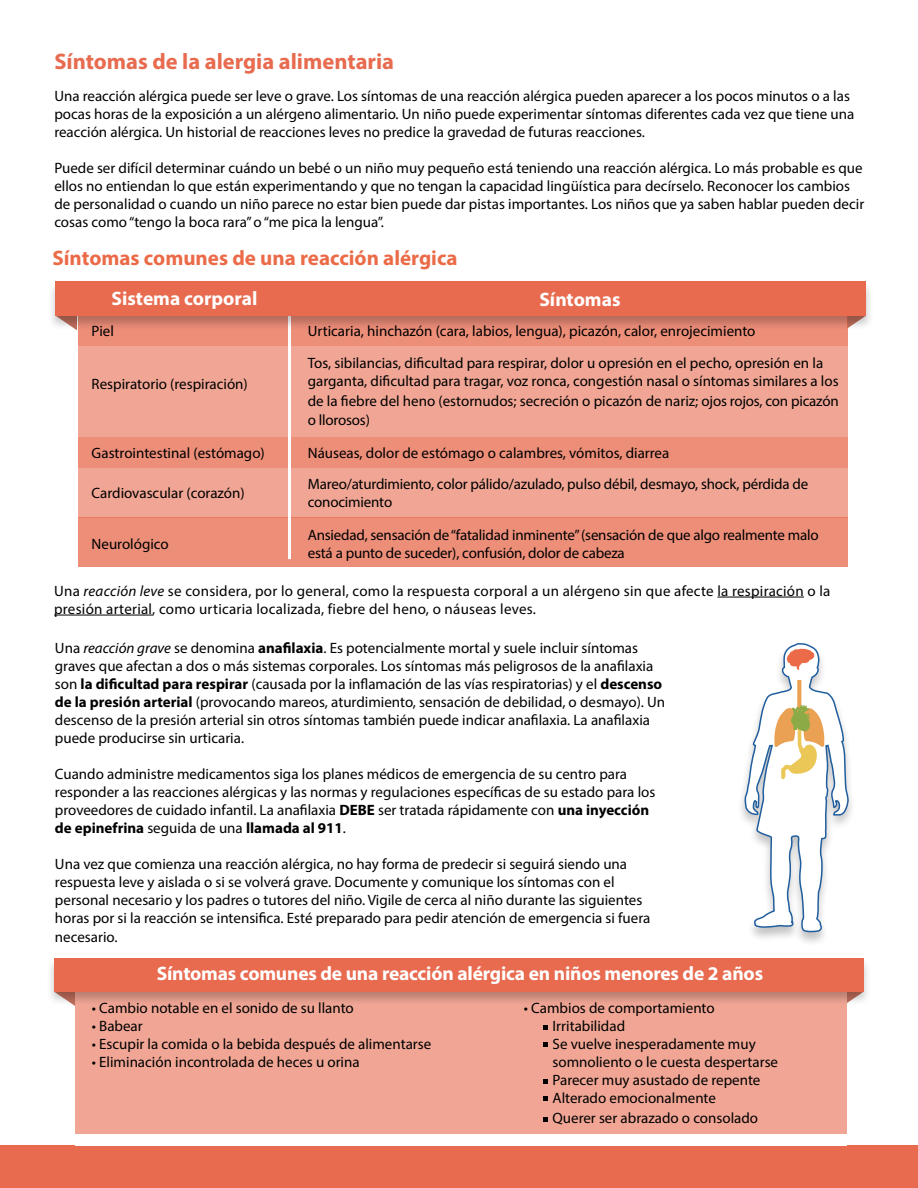
<style>
.page{position:relative;width:918px;height:1188px;background:#fff}
.page>*{position:absolute;margin:0;border:0;box-sizing:border-box;transform-origin:0 0}
.t1{font:700 22.5px "Myriad Pro";color:#e86b4f}
.t2{font:700 21px "Myriad Pro";color:#eb6b48}
.t3{font:700 19.5px "Myriad Pro";letter-spacing:-.01em;color:#fff}
.t4{font:15px/18px "Myriad Pro";color:#000}
.s1{font-style:italic}
.s2{font-weight:700}
</style>
<div class="page">
<div style="left:0;top:1146px;width:918px;height:42px;background:#e86b4f"></div>
<svg style="left:744px;top:643px;width:105px;height:300px"></svg>
<hr style="left:717px;top:597px;width:87px;height:1px;background:#000">
<hr style="left:54px;top:615px;width:98px;height:1px;background:#000">
<svg style="left:75px;top:1006px;width:1px;height:26px"></svg>
<div style="left:76px;top:990px;width:771px;height:144px;background:#f1a695"></div>
<div style="left:46px;top:957px;width:826px;height:49px;background:#000;opacity:.24"></div>
<div style="left:54px;top:958px;width:810px;height:33px;background:#e86b4f"></div>
<div style="left:78px;top:346px;width:770px;height:91px;background:#f1a695"></div>
<div style="left:78px;top:468px;width:770px;height:50px;background:#f1a695"></div>
<div style="left:78px;top:437px;width:770px;height:31px;background:#ed8e79"></div>
<div style="left:78px;top:517px;width:770px;height:50px;background:#ed8e79"></div>
<div style="left:78px;top:316px;width:770px;height:30px;background:#ed8e79"></div>
<hr style="left:288px;top:309px;width:3px;height:250px;background:#fff">
<div style="left:47px;top:280px;width:827px;height:51px;background:#000;opacity:.24"></div>
<div style="left:56px;top:282px;width:810px;height:34px;background:#e86b4f"></div>
<svg style="left:544px;top:1025px;width:4px;height:5px"></svg>
<svg style="left:544px;top:1042px;width:4px;height:5px"></svg>
<svg style="left:544px;top:1079px;width:4px;height:4px"></svg>
<svg style="left:544px;top:1097px;width:4px;height:4px"></svg>
<svg style="left:544px;top:1117px;width:4px;height:5px"></svg>
<h1 class="t1" style="left:54px;top:47px;width:341px">Síntomas de la alergia alimentaria</h1>
<p class="t4" style="left:54px;top:87px;width:801px">Una reacción alérgica puede ser leve o grave. Los síntomas de una reacción alérgica pueden aparecer a los pocos minutos o a las pocas horas de la exposición a un alérgeno alimentario. Un niño puede experimentar síntomas diferentes cada vez que tiene una reacción alérgica. Un historial de reacciones leves no predice la gravedad de futuras reacciones.</p>
<p class="t4" style="left:54px;top:159px;width:811px">Puede ser difícil determinar cuándo un bebé o un niño muy pequeño está teniendo una reacción alérgica. Lo más probable es que ellos no entiendan lo que están experimentando y que no tengan la capacidad lingüística para decírselo. Reconocer los cambios de personalidad o cuando un niño parece no estar bien puede dar pistas importantes. Los niños que ya saben hablar pueden decir cosas como “tengo la boca rara” o “me pica la lengua”.</p>
<h2 class="t2" style="left:52px;top:244px;width:407px">Síntomas comunes de una reacción alérgica</h2>
<h3 class="t3" style="left:112px;top:286px;width:147px">Sistema corporal</h3>
<h3 class="t3" style="left:539px;top:287px;width:83px">Síntomas</h3>
<p class="t4" style="left:92px;top:322px;width:24px">Piel</p>
<p class="t4" style="left:308px;top:322px;width:449px">Urticaria, hinchazón (cara, labios, lengua), picazón, calor, enrojecimiento</p>
<p class="t4" style="left:92px;top:375px;width:158px">Respiratorio (respiración)</p>
<p class="t4" style="left:92px;top:444px;width:175px">Gastrointestinal (estómago)</p>
<p class="t4" style="left:92px;top:484px;width:155px">Cardiovascular (corazón)</p>
<p class="t4" style="left:92px;top:534px;width:79px">Neurológico</p>
<p class="t4" style="left:308px;top:354px;width:532px">Tos, sibilancias, dificultad para respirar, dolor u opresión en el pecho, opresión en la garganta, dificultad para tragar, voz ronca, congestión nasal o síntomas similares a los</p>
<p class="t4" style="left:308px;top:391px;width:532px;line-height:19.5px">de la fiebre del heno (estornudos; secreción o picazón de nariz; ojos rojos, con picazón o llorosos)</p>
<p class="t4" style="left:308px;top:444px;width:363px">Náuseas, dolor de estómago o calambres, vómitos, diarrea</p>
<p class="t4" style="left:308px;top:475px;width:502px">Mareo/aturdimiento, color pálido/azulado, pulso débil, desmayo, shock, pérdida de conocimiento</p>
<p class="t4" style="left:308px;top:525px;width:513px">Ansiedad, sensación de “fatalidad inminente” (sensación de que algo realmente malo está a punto de suceder), confusión, dolor de cabeza</p>
<p class="t4" style="left:54px;top:581px;width:778px">Una <span class="s1">reacción leve</span> se considera, por lo general, como la respuesta corporal a un alérgeno sin que afecte la respiración o la presión arterial, como urticaria localizada, fiebre del heno, o náuseas leves.</p>
<p class="t4" style="left:55px;top:638px;width:612px">Una <span class="s1">reacción grave</span> se denomina <span class="s2">anafilaxia</span>. Es potencialmente mortal y suele incluir síntomas graves que afectan a dos o más sistemas corporales. Los síntomas más peligrosos de la anafilaxia son <span class="s2">la dificultad para respirar</span> (causada por la inflamación de las vías respiratorias) y el <span class="s2">descenso de la presión arterial</span> (provocando mareos, aturdimiento, sensación de debilidad, o desmayo). Un descenso de la presión arterial sin otros síntomas también puede indicar anafilaxia. La anafilaxia puede producirse sin urticaria.</p>
<p class="t4" style="left:55px;top:764px;width:602px">Cuando administre medicamentos siga los planes médicos de emergencia de su centro para responder a las reacciones alérgicas y las normas y regulaciones específicas de su estado para los proveedores de cuidado infantil. La anafilaxia <span class="s2">DEBE</span> ser tratada rápidamente con <span class="s2">una inyección de epinefrina</span> seguida de una <span class="s2">llamada al 911</span>.</p>
<p class="t4" style="left:55px;top:854px;width:597px">Una vez que comienza una reacción alérgica, no hay forma de predecir si seguirá siendo una respuesta leve y aislada o si se volverá grave. Documente y comunique los síntomas con el personal necesario y los padres o tutores del niño. Vigile de cerca al niño durante las siguientes horas por si la reacción se intensifica. Esté preparado para pedir atención de emergencia si fuera</p>
<p class="t4" style="left:55px;top:928px;width:64px">necesario.</p>
<h3 class="t3" style="left:157px;top:961px;width:608px">Síntomas comunes de una reacción alérgica en niños menores de 2 años</h3>
<p class="t4" style="left:92px;top:999px;width:264px">• Cambio notable en el sonido de su llanto</p>
<p class="t4" style="left:92px;top:1017px;width:52px">• Babear</p>
<p class="t4" style="left:92px;top:1035px;width:341px">• Escupir la comida o la bebida después de alimentarse</p>
<p class="t4" style="left:92px;top:1053px;width:269px">• Eliminación incontrolada de heces u orina</p>
<p class="t4" style="left:553px;top:999px;width:227px;text-indent:-29px">• Cambios de comportamiento<br>Irritabilidad<br>Se vuelve inesperadamente muy somnoliento o le cuesta despertarse<br>Parecer muy asustado de repente<br>Alterado emocionalmente</p>
<p class="t4" style="left:553px;top:1109px;width:207px">Querer ser abrazado o consolado</p>
</div>
